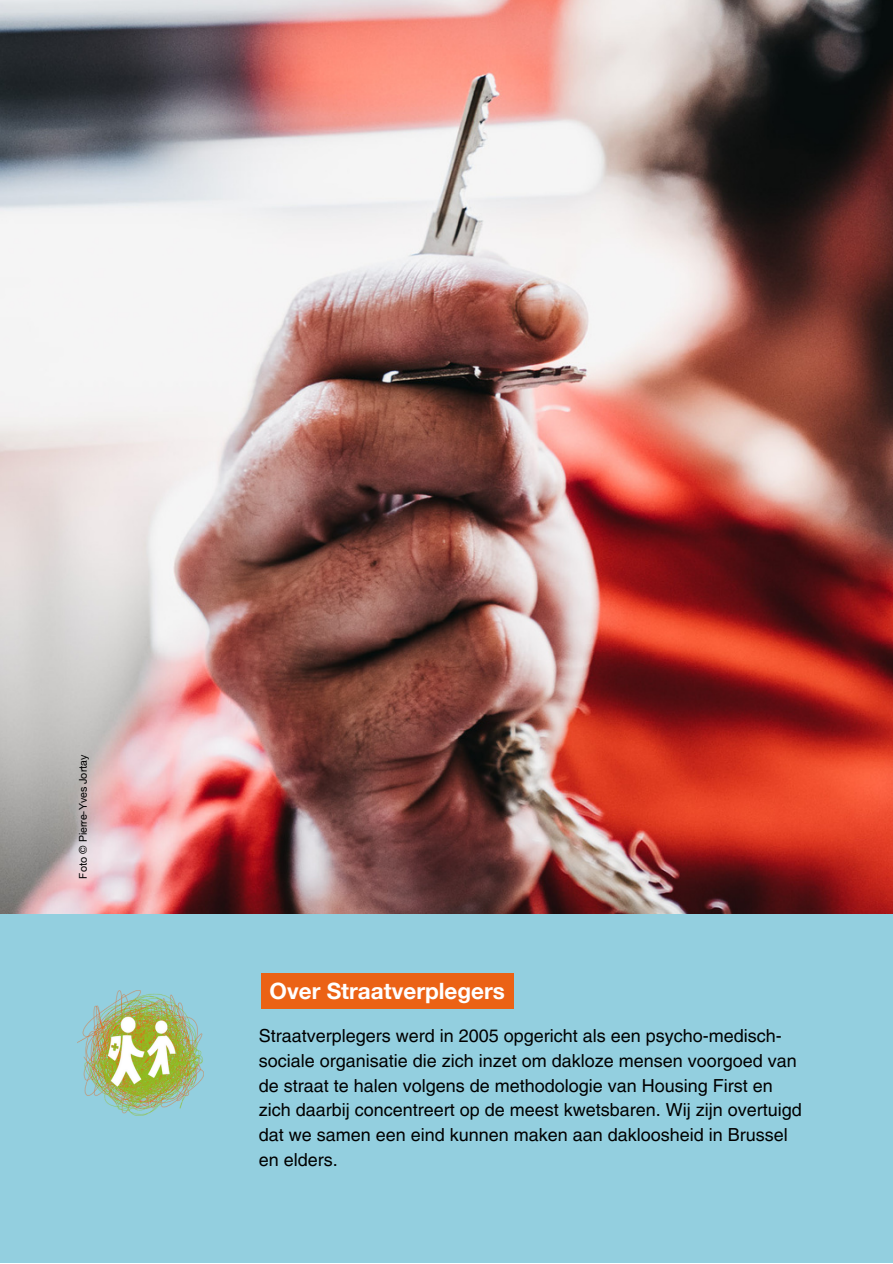
<style>
.page{position:relative;width:893px;height:1264px;background:#fff}
.page>*{position:absolute;margin:0;border:0;box-sizing:border-box;transform-origin:0 0}
.t1{font:700 22.5px "Helvetica Neue";color:#fff}
.t2{font:18px/24.8px "Helvetica LT Pro";color:#000}
.t3{font:10.65px "Helvetica Neue";color:#000}
</style>
<div class="page">
<img style="left:0;top:0;width:892px;height:914px">
<div style="left:0;top:914px;width:892px;height:348px;background:#93cfdf"></div>
<div style="left:261px;top:973px;width:252px;height:35px;background:#eb6215"></div>
<img style="left:77px;top:990px;width:126px;height:125px">
<p class="t3" style="left:77px;top:878px;width:125px;rotate:-90deg">Foto © Pierre-Yves Jortay</p>
<p class="t1" style="left:269px;top:976px;width:237px">Over Straatverplegers</p>
<p class="t2" style="left:259px;top:1025px;width:544px">Straatverplegers werd in 2005 opgericht als een psycho-medisch&shy;sociale organisatie die zich inzet om dakloze mensen voorgoed van de straat te halen volgens de methodologie van Housing First en zich daarbij concentreert op de meest kwetsbaren. Wij zijn overtuigd dat we samen een eind kunnen maken aan dakloosheid in Brussel en elders.</p>
</div>
